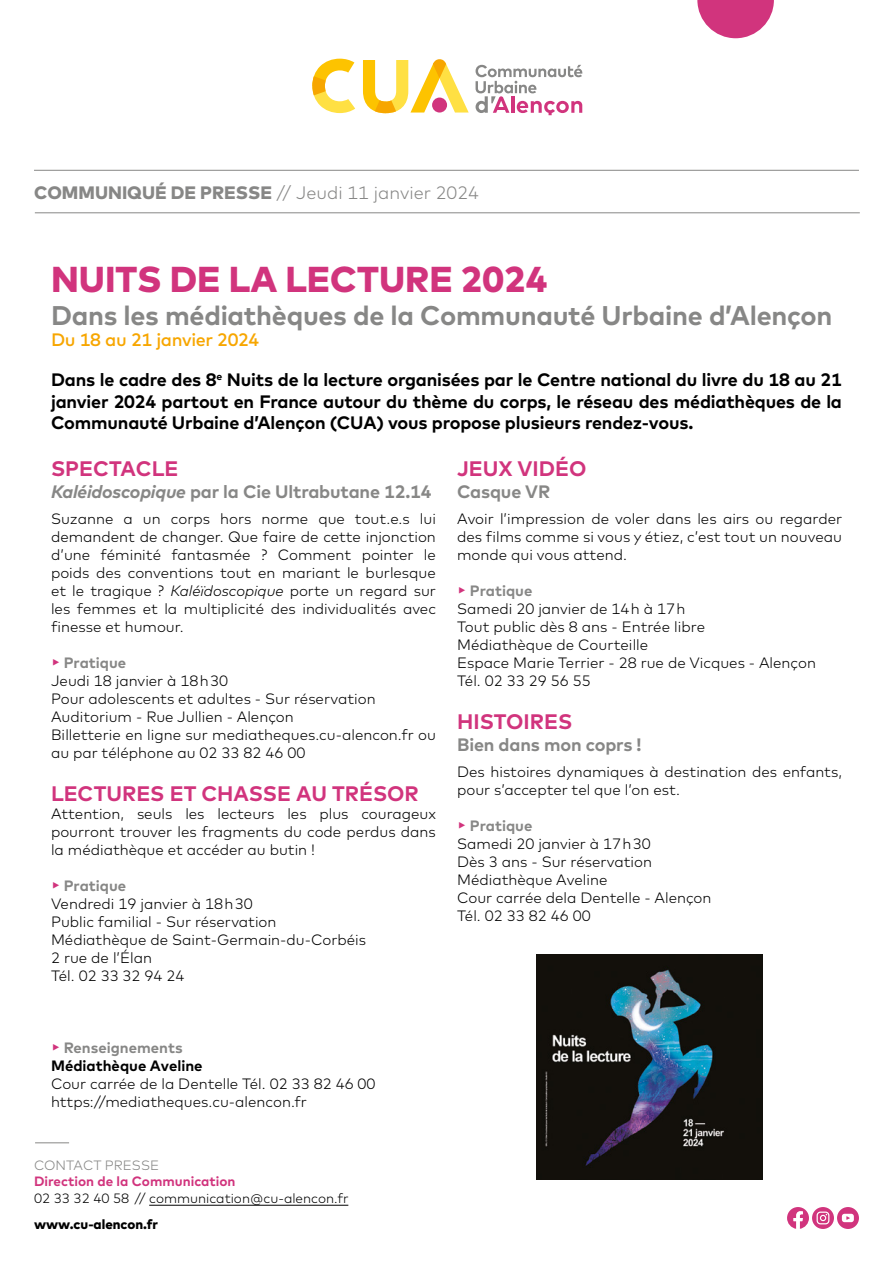
<style>
.page{position:relative;width:893px;height:1263px;background:#fff}
.page>*{position:absolute;margin:0;border:0;box-sizing:border-box;transform-origin:0 0}
.t1{font:800 36px "Mark";color:#d1347d}
.t2{font:700 27px "Mark";letter-spacing:-.01em;color:#878786}
.t3{font:700 21px "Mark";color:#d1347d}
.t4{font:700 18px/21.6px "Mark";letter-spacing:-.01em;color:#000;text-align:justify}
.t5{font:700 18px "Mark";letter-spacing:-.01em;color:#878786}
.t6{font:300 18px "Mark";color:#878786}
.t7{font:500 18px "Mark";letter-spacing:-.02em;color:#f7a600}
.t8{font:300 15px/18px "Mark";color:#000}
.t9{font:700 15px/18px "Mark";color:#000}
.t10{font:300 13.5px "Mark";color:#000}
.t11{font:700 13.5px "Mark";color:#d1347d}
.t12{font:800 13.5px "Mark";color:#000}
.t13{font:300 13.5px "Mark";color:#878786}
.s1{font-weight:800}
.s2{font-style:italic}
.s3{font-family:"Arial Unicode MS";font-weight:400;color:#d1347d}
.s4{font-weight:700;color:#878786}
.s5{color:#878786}
</style>
<div class="page">
<img style="left:537px;top:955px;width:225px;height:225px">
<svg style="left:787px;top:1207px;width:22px;height:22px"></svg>
<svg style="left:812px;top:1207px;width:22px;height:22px"></svg>
<svg style="left:817px;top:1211px;width:12px;height:13px"></svg>
<svg style="left:837px;top:1207px;width:22px;height:22px"></svg>
<svg style="left:842px;top:1214px;width:12px;height:8px"></svg>
<hr style="left:34px;top:170px;width:825px;height:1px;background:#878786">
<hr style="left:35px;top:213px;width:825px;height:1px;background:#878786">
<svg style="left:697px;top:0;width:77px;height:38px"></svg>
<svg style="left:476px;top:65px;width:106px;height:50px"></svg>
<svg style="left:312px;top:59px;width:43px;height:54px"></svg>
<svg style="left:363px;top:59px;width:106px;height:54px"></svg>
<div style="left:432px;top:98px;width:15px;height:15px;background:#d1347d;border-radius:50%"></div>
<hr style="left:149px;top:1205px;width:199px;height:1px;background:#000">
<hr style="left:35px;top:1142px;width:34px;height:1px;background:#878786">
<p class="t6" style="left:34px;top:182px;width:446px"><span class="s1">COMMUNIQUÉ DE PRESSE</span> // Jeudi 11 janvier 2024</p>
<h1 class="t1" style="left:51px;top:259px;width:498px">NUITS DE LA LECTURE 2024</h1>
<h2 class="t2" style="left:51px;top:300px;width:783px">Dans les médiathèques de la Communauté Urbaine d’Alençon</h2>
<p class="t7" style="left:51px;top:333px;width:210px">Du 18 au 21 janvier 2024</p>
<p class="t4" style="left:51px;top:369px;width:792px">Dans le cadre des 8<sup>e</sup> Nuits de la lecture organisées par le Centre national du livre du 18 au 21 janvier 2024 partout en France autour du thème du corps, le réseau des médiathèques de la Communauté Urbaine d’Alençon (CUA) vous propose plusieurs rendez-vous.</p>
<h3 class="t3" style="left:51px;top:457px;width:129px">SPECTACLE</h3>
<p class="t5" style="left:51px;top:481px;width:382px"><span class="s2">Kaléidoscopique</span> par la Cie Ultrabutane 12.14</p>
<p class="t8" style="left:51px;top:510px;width:387px;text-align:justify">Suzanne a un corps hors norme que tout.e.s lui demandent de changer. Que faire de cette injonction d’une féminité fantasmée ? Comment pointer le poids des conventions tout en mariant le burlesque et le tragique ? <span class="s2">Kaléïdoscopique</span> porte un regard sur les femmes et la multiplicité des individualités avec finesse et humour.</p>
<p class="t8" style="left:51px;top:654px;width:386px"><span class="s3">▶</span> <span class="s4">Pratique<br></span>Jeudi 18 janvier à 18 h 30<br>Pour adolescents et adultes - Sur réservation Auditorium - Rue Jullien - Alençon<br>Billetterie en ligne sur mediatheques.cu-alencon.fr ou au par téléphone au 02 33 82 46 00</p>
<h3 class="t3" style="left:51px;top:782px;width:369px">LECTURES ET CHASSE AU TRÉSOR</h3>
<p class="t8" style="left:51px;top:805px;width:387px;text-align:justify">Attention, seuls les lecteurs les plus courageux pourront trouver les fragments du code perdus dans la médiathèque et accéder au butin !</p>
<p class="t8" style="left:51px;top:877px;width:317px"><span class="s3">▶</span> <span class="s4">Pratique<br></span>Vendredi 19 janvier à 18 h 30<br>Public familial - Sur réservation<br>Médiathèque de Saint-Germain-du-Corbéis<br>2 rue de l’Élan<br>Tél. 02 33 32 94 24</p>
<h3 class="t3" style="left:457px;top:457px;width:131px">JEUX VIDÉO</h3>
<p class="t5" style="left:457px;top:481px;width:95px">Casque VR</p>
<p class="t8" style="left:457px;top:510px;width:387px;text-align:justify">Avoir l’impression de voler dans les airs ou regarder des films comme si vous y étiez, c’est tout un nouveau monde qui vous attend.</p>
<p class="t8" style="left:457px;top:582px;width:360px"><span class="s3">▶</span> <span class="s4">Pratique<br></span>Samedi 20 janvier de 14 h à 17 h<br>Tout public dès 8 ans - Entrée libre<br>Médiathèque de Courteille<br>Espace Marie Terrier - 28 rue de Vicques - Alençon<br>Tél. 02 33 29 56 55</p>
<h3 class="t3" style="left:457px;top:710px;width:117px">HISTOIRES</h3>
<p class="t5" style="left:457px;top:734px;width:186px">Bien dans mon coprs !</p>
<p class="t8" style="left:457px;top:763px;width:386px">Des histoires dynamiques à destination des enfants, pour s’accepter tel que l’on est.</p>
<p class="t8" style="left:457px;top:817px;width:256px"><span class="s3">▶</span> <span class="s4">Pratique<br></span>Samedi 20 janvier à 17 h 30<br>Dès 3 ans - Sur réservation<br>Médiathèque Aveline<br>Cour carrée dela Dentelle - Alençon<br>Tél. 02 33 82 46 00</p>
<p class="t9" style="left:51px;top:1039px;width:153px"><span class="s3">▶</span> <span class="s5">Renseignements<br></span>Médiathèque Aveline</p>
<p class="t8" style="left:51px;top:1075px;width:326px">Cour carrée de la Dentelle Tél. 02 33 82 46 00 https://mediatheques.cu-alencon.fr</p>
<p class="t13" style="left:34px;top:1157px;width:127px">CONTACT PRESSE</p>
<p class="t11" style="left:34px;top:1173px;width:203px">Direction de la Communication</p>
<p class="t10" style="left:34px;top:1191px;width:316px">02 33 32 40 58 // communication@cu-alencon.fr</p>
<p class="t12" style="left:34px;top:1216px;width:125px">www.cu-alencon.fr</p>
</div>
